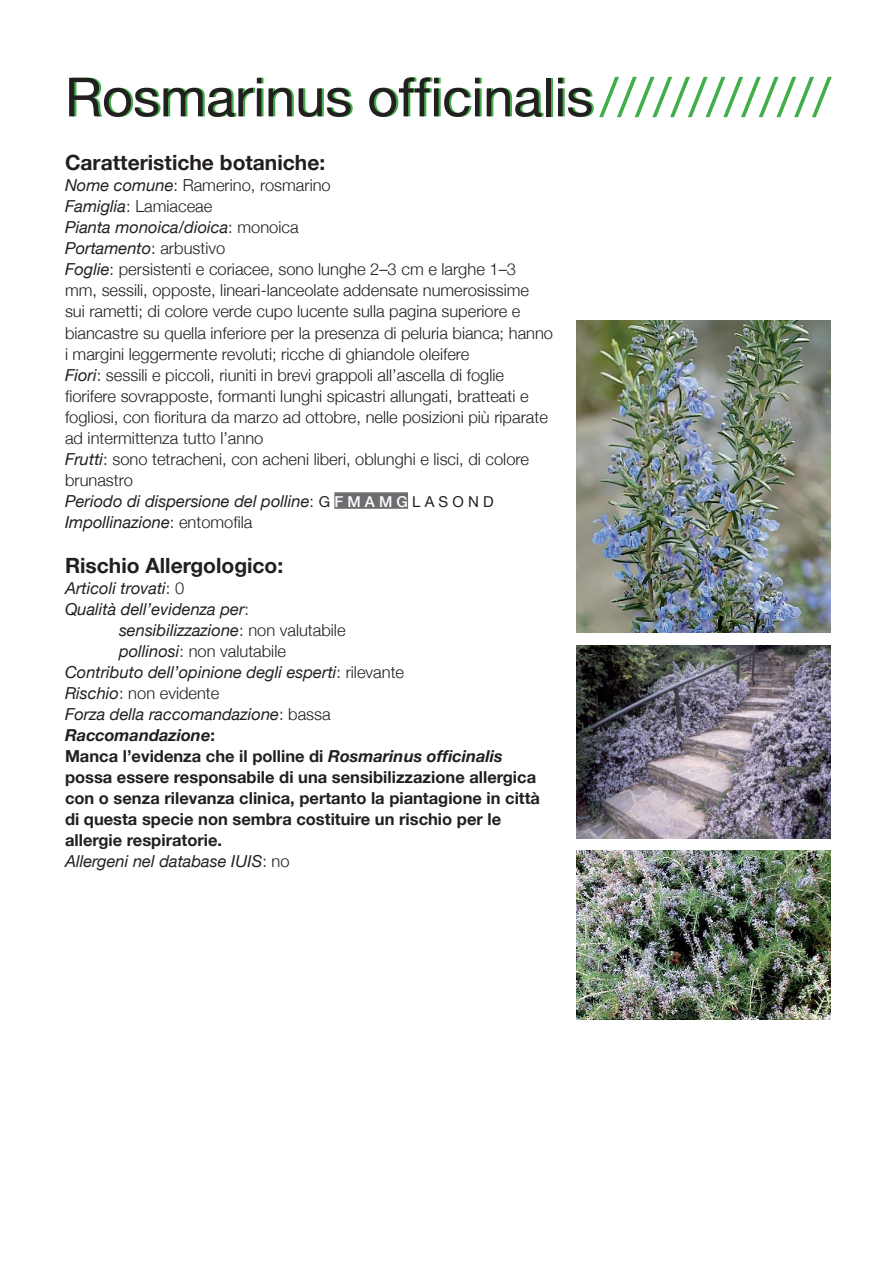
<style>
.page{position:relative;width:893px;height:1263px;background:#fff}
.page>*{position:absolute;margin:0;border:0;box-sizing:border-box;transform-origin:0 0}
.t1{font:54px "Helvetica Neue";color:#231f20}
.t2{font:700 21px "Helvetica Neue";color:#231f20}
.t3{font:300 16.5px/21px "Helvetica Neue";color:#231f20}
.t4{font:700 16.5px "Helvetica Neue";color:#231f20}
.t5{font:italic 16.5px "Helvetica Neue";color:#231f20}
.t6{font:italic 700 16.5px "Helvetica Neue";color:#231f20}
.s1{color:#40ae49}
.s2{font-weight:400;font-style:italic}
.s3{font-weight:400;font-size:15px}
.s4{font-weight:500;font-size:15px;color:#fff}
.s5{font-weight:300;font-style:normal}
.s6{font-style:normal}
.s7{font-style:italic}
</style>
<div class="page">
<div style="left:334px;top:492px;width:74px;height:17px;background:#6c6d70"></div>
<img style="left:576px;top:320px;width:254px;height:313px">
<img style="left:576px;top:645px;width:254px;height:193px">
<img style="left:576px;top:851px;width:254px;height:168px">
<h1 class="t1" style="left:65px;top:65px;width:767px">Rosmarinus officinalis<span class="s1">/////////////</span></h1>
<p class="t2" style="left:65px;top:150px;width:262px">Caratteristiche botaniche:</p>
<p class="t3" style="left:65px;top:175px;width:489px"><span class="s2">Nome comune</span>: Ramerino, rosmarino<br><span class="s2">Famiglia</span>: Lamiaceae<br><span class="s2">Pianta monoica/dioica</span>: monoica<br><span class="s2">Portamento</span>: arbustivo<br><span class="s2">Foglie</span>: persistenti e coriacee, sono lunghe 2–3 cm e larghe 1–3<br>mm, sessili, opposte, lineari-lanceolate addensate numerosissime sui rametti; di colore verde cupo lucente sulla pagina superiore e biancastre su quella inferiore per la presenza di peluria bianca; hanno i margini leggermente revoluti; ricche di ghiandole oleifere<br><span class="s2">Fiori</span>: sessili e piccoli, riuniti in brevi grappoli all’ascella di foglie fiorifere sovrapposte, formanti lunghi spicastri allungati, bratteati e fogliosi, con fioritura da marzo ad ottobre, nelle posizioni più riparate ad intermittenza tutto l’anno<br><span class="s2">Frutti</span>: sono tetracheni, con acheni liberi, oblunghi e lisci, di colore brunastro<br><span class="s2">Periodo di dispersione del polline</span>: <span class="s3">G</span> <span class="s4">F M A M G</span> <span class="s3">L A S O N D </span><span class="s2">Impollinazione</span>: entomofila</p>
<p class="t2" style="left:65px;top:552px;width:220px">Rischio Allergologico:</p>
<p class="t5" style="left:65px;top:578px;width:121px">Articoli trovati<span class="s5">: 0</span></p>
<p class="t5" style="left:65px;top:599px;width:185px">Qualità dell’evidenza per<span class="s5">:</span></p>
<p class="t5" style="left:119px;top:620px;width:228px">sensibilizzazione<span class="s5">: non valutabile</span></p>
<p class="t3" style="left:119px;top:640px;width:168px"><span class="s2">pollinosi</span>: non valutabile</p>
<p class="t5" style="left:65px;top:662px;width:340px">Contributo dell’opinione degli esperti<span class="s5">: rilevante</span></p>
<p class="t3" style="left:65px;top:682px;width:156px"><span class="s2">Rischio</span>: non evidente</p>
<p class="t5" style="left:65px;top:704px;width:267px">Forza della raccomandazione<span class="s5">: bassa</span></p>
<p class="t6" style="left:65px;top:724px;width:152px">Raccomandazione<span class="s6">:</span></p>
<p class="t4" style="left:65px;top:745px;width:439px">Manca l’evidenza che il polline di <span class="s7">Rosmarinus officinalis</span></p>
<p class="t4" style="left:65px;top:766px;width:472px">possa essere responsabile di una sensibilizzazione allergica</p>
<p class="t4" style="left:65px;top:787px;width:476px">con o senza rilevanza clinica, pertanto la piantagione in città</p>
<p class="t4" style="left:65px;top:808px;width:437px">di questa specie non sembra costituire un rischio per le</p>
<p class="t4" style="left:65px;top:829px;width:159px">allergie respiratorie.</p>
<p class="t5" style="left:65px;top:851px;width:226px">Allergeni nel database IUIS<span class="s5">: no</span></p>
</div>
